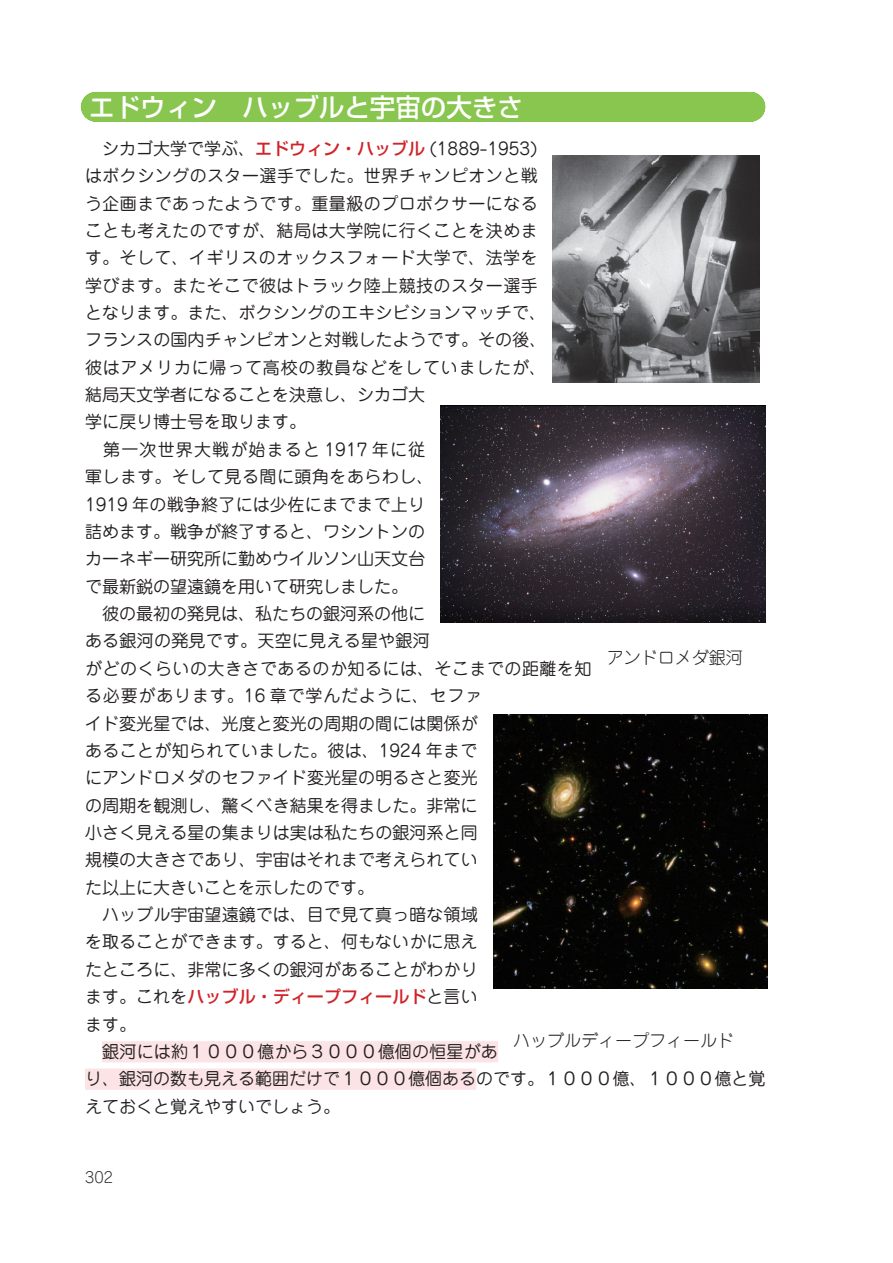
<style>
.page{position:relative;width:893px;height:1263px;background:#fff}
.page>*{position:absolute;margin:0;border:0;box-sizing:border-box;transform-origin:0 0}
.t1{font:500 25.5px "Shin Go Pro";color:#fff}
.t2{font:16.95px/27.3px "Jun 201 Pro";letter-spacing:.005em;color:#231f20}
.t3{font:500 16.95px "Shin Go Pro";letter-spacing:.005em;color:#d1232a}
.t4{font:300 16.95px "Jun 101 Pro";color:#231f20}
.t5{font:300 14.85px "Jun 101 Pro";color:#231f20}
.s1{font-family:"Shin Go Pro";font-weight:500;color:#d1232a}
.s2{font-family:"Jun 201 Pro";font-weight:400;color:#231f20}
</style>
<div class="page">
<div style="left:96px;top:92px;width:654px;height:30px;background:#89c650"></div>
<div style="left:102px;top:1041px;width:396px;height:21px;background:#fce4e6"></div>
<div style="left:85px;top:1068px;width:391px;height:22px;background:#fce4e6"></div>
<img style="left:441px;top:405px;width:324px;height:217px">
<img style="left:553px;top:156px;width:207px;height:227px">
<img style="left:493px;top:715px;width:274px;height:273px">
<h1 class="t1" style="left:89px;top:86px;width:435px">エドウィン　ハッブルと宇宙の大きさ</h1>
<p class="t2" style="left:85px;top:133px;width:508px">　シカゴ大学で学ぶ、<span class="s1">エドウィン・ハッブル</span> (1889-1953)<br>はボクシングのスター選手でした。世界チャンピオンと戦<br>う企画まであったようです。重量級のプロボクサーになる<br>ことも考えたのですが、結局は大学院に行くことを決めま<br>す。そして、イギリスのオックスフォード大学で、法学を<br>学びます。またそこで彼はトラック陸上競技のスター選手<br>となります。また、ボクシングのエキシビションマッチで、<br>フランスの国内チャンピオンと対戦したようです。その後、<br>彼はアメリカに帰って高校の教員などをしていましたが、<br>結局天文学者になることを決意し、シカゴ大<br>学に戻り博士号を取ります。<br>　第一次世界大戦が始まると 1917 年に従<br>軍します。そして見る間に頭角をあらわし、<br>1919 年の戦争終了には少佐にまでまで上り<br>詰めます。戦争が終了すると、ワシントンの<br>カーネギー研究所に勤めウイルソン山天文台<br>で最新鋭の望遠鏡を用いて研究しました。<br>　彼の最初の発見は、私たちの銀河系の他に<br>ある銀河の発見です。天空に見える星や銀河<br>がどのくらいの大きさであるのか知るには、そこまでの距離を知る必要があります。16 章で学んだように、セファ<br>イド変光星では、光度と変光の周期の間には関係が<br>あることが知られていました。彼は、1924 年まで<br>にアンドロメダのセファイド変光星の明るさと変光<br>の周期を観測し、驚くべき結果を得ました。非常に<br>小さく見える星の集まりは実は私たちの銀河系と同<br>規模の大きさであり、宇宙はそれまで考えられてい<br>た以上に大きいことを示したのです。<br>　ハッブル宇宙望遠鏡では、目で見て真っ暗な領域<br>を取ることができます。すると、何もないかに思え<br>たところに、非常に多くの銀河があることがわかり</p>
<p class="t3" style="left:85px;top:983px;width:394px"><span class="s2">ます。これを</span>ハッブル・ディープフィールド<span class="s2">と言い</span></p>
<p class="t2" style="left:85px;top:1009px;width:53px">ます。</p>
<p class="t2" style="left:102px;top:1036px;width:397px">銀河には約１０００億から３０００億個の恒星があ</p>
<p class="t2" style="left:85px;top:1063px;width:682px">り、銀河の数も見える範囲だけで１０００億個あるのです。１０００億、１０００億と覚</p>
<p class="t2" style="left:85px;top:1091px;width:257px">えておくと覚えやすいでしょう。</p>
<p class="t4" style="left:607px;top:644px;width:138px">アンドロメダ銀河</p>
<p class="t4" style="left:513px;top:1027px;width:223px">ハッブルディープフィールド</p>
<p class="t5" style="left:85px;top:1165px;width:30px">302</p>
</div>
